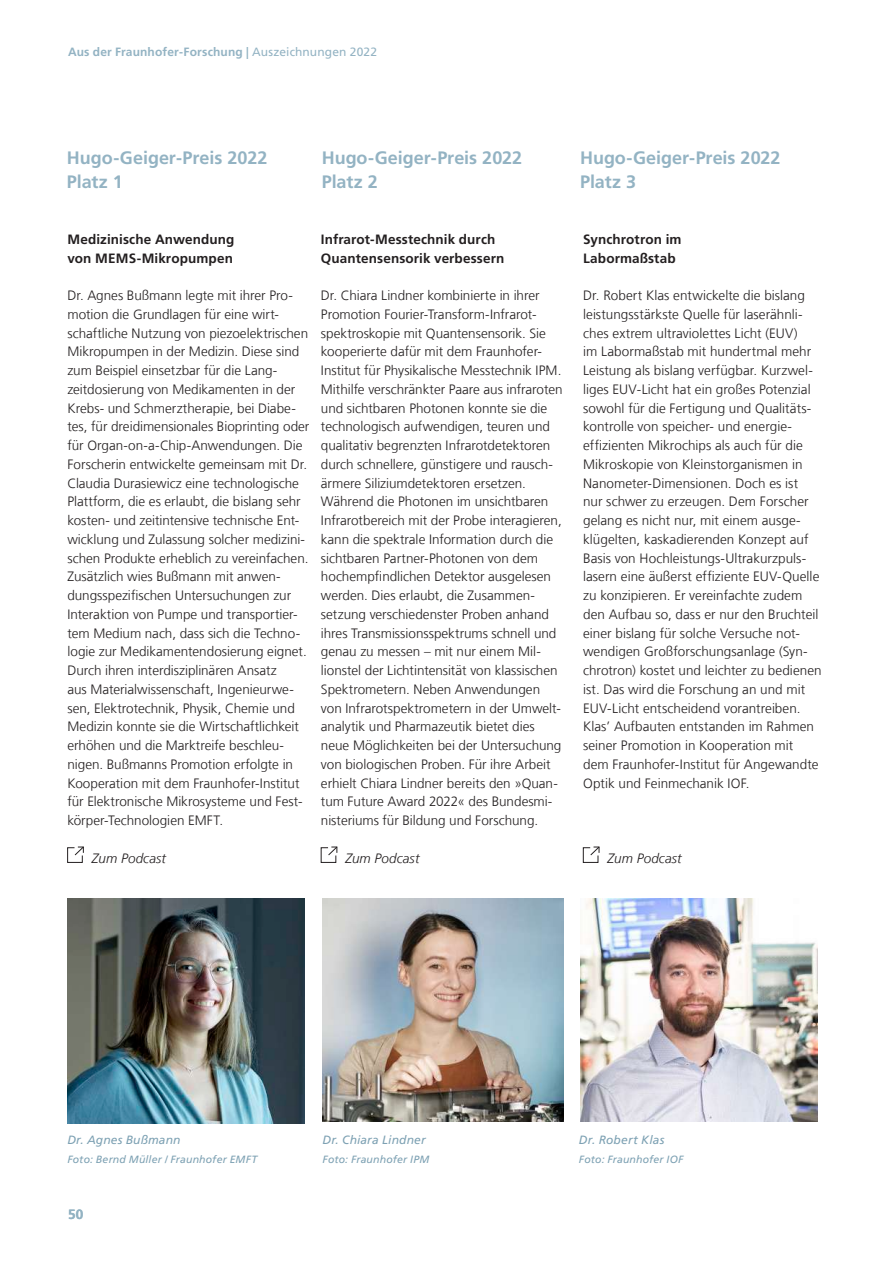
<style>
.page{position:relative;width:893px;height:1263px;background:#fff}
.page>*{position:absolute;margin:0;border:0;box-sizing:border-box;transform-origin:0 0}
.t1{font:700 18px/24px "Frutiger LT Com";letter-spacing:-.005em;color:#93b3c3}
.t2{font:300 13.5px/18.8px "Frutiger LT Com";color:#231f20}
.t3{font:700 13.5px/18.8px "Frutiger LT Com";letter-spacing:.01em;color:#231f20}
.t4{font:italic 300 13.5px "Frutiger LT Com";letter-spacing:.005em;color:#231f20}
.t5{font:700 13.5px "Frutiger LT Com";color:#93b3c3}
.t6{font:700 12px "Frutiger LT Com";letter-spacing:.01em;color:#93b3c3}
.t7{font:italic 12px "Frutiger LT Com";letter-spacing:.01em;color:#7da1b3}
.t8{font:italic 10.5px "Frutiger LT Com";letter-spacing:.02em;color:#7da1b3}
.s1{font-weight:400}
</style>
<div class="page">
<svg style="left:67px;top:846px;width:17px;height:17px"></svg>
<img style="left:67px;top:898px;width:237px;height:225px">
<svg style="left:321px;top:846px;width:16px;height:17px"></svg>
<img style="left:323px;top:898px;width:240px;height:223px">
<svg style="left:583px;top:846px;width:17px;height:17px"></svg>
<img style="left:581px;top:898px;width:237px;height:223px">
<p class="t6" style="left:68px;top:45px;width:310px">Aus der Fraunhofer-Forschung | <span class="s1">Auszeichnungen 2022</span></p>
<h1 class="t1" style="left:67px;top:145px;width:202px">Hugo-Geiger-Preis 2022<br>Platz 1</h1>
<h1 class="t1" style="left:322px;top:146px;width:202px">Hugo-Geiger-Preis 2022<br>Platz 2</h1>
<p class="t3" style="left:67px;top:230px;width:168px">Medizinische Anwendung von MEMS-Mikropumpen</p>
<p class="t2" style="left:67px;top:286px;width:243px">Dr. Agnes Bußmann legte mit ihrer Pro&shy;motion die Grundlagen für eine wirt&shy;schaftliche Nutzung von piezoelektrischen Mikropumpen in der Medizin. Diese sind zum Beispiel einsetzbar für die Lang&shy;zeitdosierung von Medikamenten in der Krebs- und Schmerztherapie, bei Diabe&shy;tes, für dreidimensionales Bioprinting oder für Organ-on-a-Chip-Anwendungen. Die Forscherin entwickelte gemeinsam mit Dr.<br>Claudia Durasiewicz eine technologische Plattform, die es erlaubt, die bislang sehr kosten- und zeitintensive technische Ent&shy;wicklung und Zulassung solcher medizini&shy;schen Produkte erheblich zu vereinfachen.<br>Zusätzlich wies Bußmann mit anwen&shy;dungsspezifischen Untersuchungen zur Interaktion von Pumpe und transportier&shy;tem Medium nach, dass sich die Techno&shy;logie zur Medikamentendosierung eignet.<br>Durch ihren interdisziplinären Ansatz<br>aus Materialwissenschaft, Ingenieurwe&shy;sen, Elektrotechnik, Physik, Chemie und Medizin konnte sie die Wirtschaftlichkeit erhöhen und die Marktreife beschleu&shy;nigen. Bußmanns Promotion erfolgte in Kooperation mit dem Fraunhofer-Institut für Elektronische Mikrosysteme und Fest&shy;körper-Technologien EMFT.</p>
<p class="t4" style="left:92px;top:850px;width:76px">Zum Podcast</p>
<p class="t3" style="left:321px;top:230px;width:185px">Infrarot-Messtechnik durch<br>Quantensensorik verbessern</p>
<p class="t2" style="left:321px;top:286px;width:243px">Dr. Chiara Lindner kombinierte in ihrer Promotion Fourier-Transform-Infrarot&shy;spektroskopie mit Quantensensorik. Sie kooperierte dafür mit dem Fraunhofer-Institut für Physikalische Messtechnik IPM.<br>Mithilfe verschränkter Paare aus infraroten und sichtbaren Photonen konnte sie die technologisch aufwendigen, teuren und qualitativ begrenzten Infrarotdetektoren durch schnellere, günstigere und rausch&shy;ärmere Siliziumdetektoren ersetzen.<br>Während die Photonen im unsichtbaren Infrarotbereich mit der Probe interagieren, kann die spektrale Information durch die sichtbaren Partner-Photonen von dem hochempfindlichen Detektor ausgelesen werden. Dies erlaubt, die Zusammen&shy;setzung verschiedenster Proben anhand ihres Transmissionsspektrums schnell und genau zu messen – mit nur einem Mil&shy;lionstel der Lichtintensität von klassischen Spektrometern. Neben Anwendungen von Infrarotspektrometern in der Umwelt&shy;analytik und Pharmazeutik bietet dies neue Möglichkeiten bei der Untersuchung von biologischen Proben. Für ihre Arbeit erhielt Chiara Lindner bereits den »Quan&shy;tum Future Award 2022« des Bundesmi&shy;nisteriums für Bildung und Forschung.</p>
<p class="t4" style="left:345px;top:850px;width:76px">Zum Podcast</p>
<h1 class="t1" style="left:580px;top:146px;width:202px">Hugo-Geiger-Preis 2022<br>Platz 3</h1>
<p class="t3" style="left:583px;top:230px;width:100px">Synchrotron im<br>Labormaßstab</p>
<p class="t2" style="left:583px;top:286px;width:240px">Dr. Robert Klas entwickelte die bislang leistungsstärkste Quelle für laserähnli&shy;ches extrem ultraviolettes Licht (EUV)<br>im Labormaßstab mit hundertmal mehr Leistung als bislang verfügbar. Kurzwel&shy;liges EUV-Licht hat ein großes Potenzial sowohl für die Fertigung und Qualitäts&shy;kontrolle von speicher- und energie&shy;effizienten Mikrochips als auch für die Mikroskopie von Kleinstorganismen in Nanometer-Dimensionen. Doch es ist<br>nur schwer zu erzeugen. Dem Forscher gelang es nicht nur, mit einem ausge&shy;klügelten, kaskadierenden Konzept auf Basis von Hochleistungs-Ultrakurzpuls&shy;lasern eine äußerst effiziente EUV-Quelle zu konzipieren. Er vereinfachte zudem den Aufbau so, dass er nur den Bruchteil einer bislang für solche Versuche not&shy;wendigen Großforschungsanlage (Syn&shy;chrotron) kostet und leichter zu bedienen ist. Das wird die Forschung an und mit EUV-Licht entscheidend vorantreiben.<br>Klas’ Aufbauten entstanden im Rahmen seiner Promotion in Kooperation mit dem Fraunhofer-Institut für Angewandte Optik und Feinmechanik IOF.</p>
<p class="t4" style="left:608px;top:850px;width:76px">Zum Podcast</p>
<p class="t7" style="left:67px;top:1133px;width:115px">Dr. Agnes Bußmann</p>
<p class="t8" style="left:67px;top:1153px;width:191px">Foto: Bernd Müller / Fraunhofer EMFT</p>
<p class="t5" style="left:68px;top:1207px;width:17px">50</p>
<p class="t7" style="left:323px;top:1133px;width:105px">Dr. Chiara Lindner</p>
<p class="t8" style="left:323px;top:1153px;width:108px">Foto: Fraunhofer IPM</p>
<p class="t7" style="left:579px;top:1133px;width:87px">Dr. Robert Klas</p>
<p class="t8" style="left:579px;top:1153px;width:106px">Foto: Fraunhofer IOF</p>
</div>
